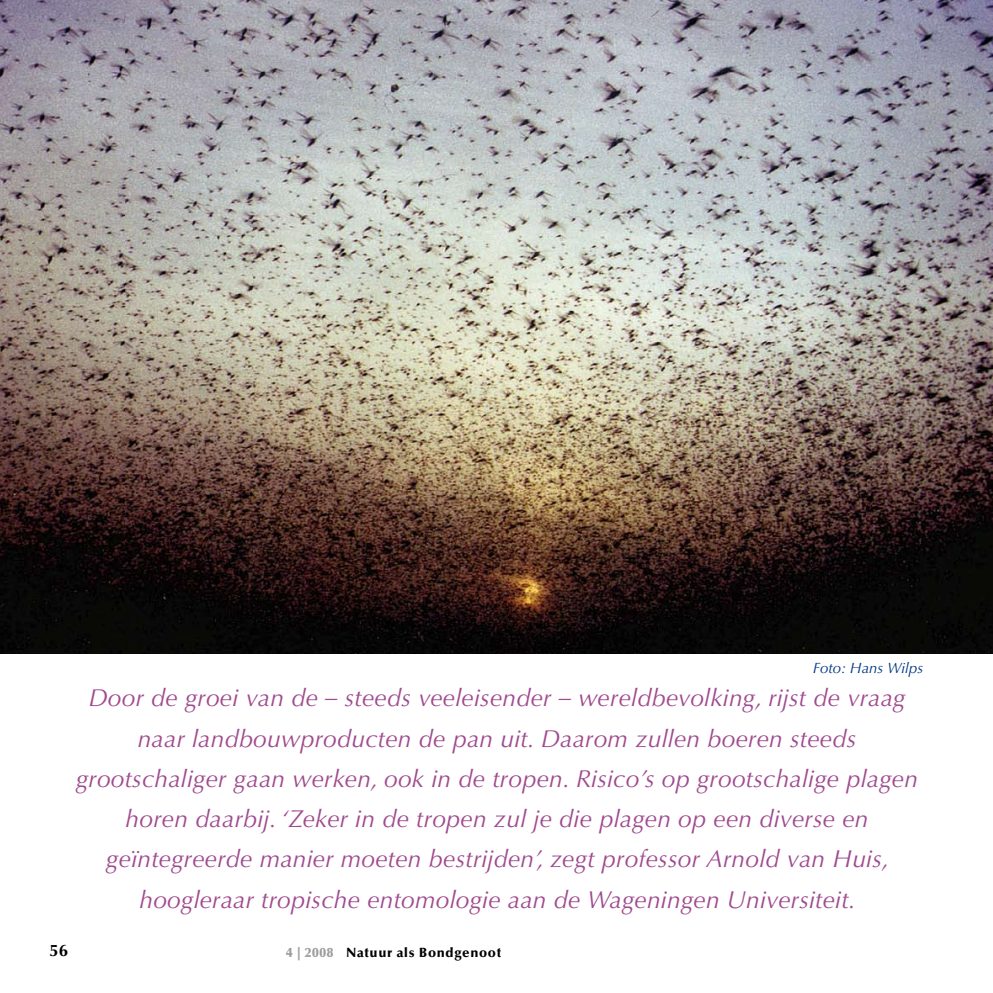
<style>
.page{position:relative;width:993px;height:993px;background:#fff}
.page>*{position:absolute;margin:0;border:0;box-sizing:border-box;transform-origin:0 0}
.t1{font:italic 24.5px/40.2px "Optima";letter-spacing:.01em;color:#a04a8f;text-align:center}
.t2{font:700 16.62px "Optima";color:#000}
.t3{font:italic 14.88px "Optima";letter-spacing:.005em;color:#003882}
.t4{font:900 13.3px "Optima";letter-spacing:.05em;color:#000}
.s1{color:#9c9d9f}
</style>
<div class="page">
<img style="left:0;top:0;width:992px;height:653px">
<p class="t3" style="left:812px;top:659px;width:112px">Foto: Hans Wilps</p>
<p class="t1" style="left:76px;top:677px;width:843px">Door de groei van de – steeds veeleisender – wereldbevolking, rijst de vraag naar landbouwproducten de pan uit. Daarom zullen boeren steeds grootschaliger gaan werken, ook in de tropen. Risico’s op grootschalige plagen horen daarbij. ‘Zeker in de tropen zul je die plagen op een diverse en geïntegreerde manier moeten bestrijden’, zegt professor Arnold van Huis, hoogleraar tropische entomologie aan de Wageningen Universiteit.</p>
<p class="t2" style="left:50px;top:940px;width:20px">56</p>
<p class="t4" style="left:286px;top:943px;width:216px"><span class="s1">4 | 2008</span> Natuur als Bondgenoot</p>
</div>
